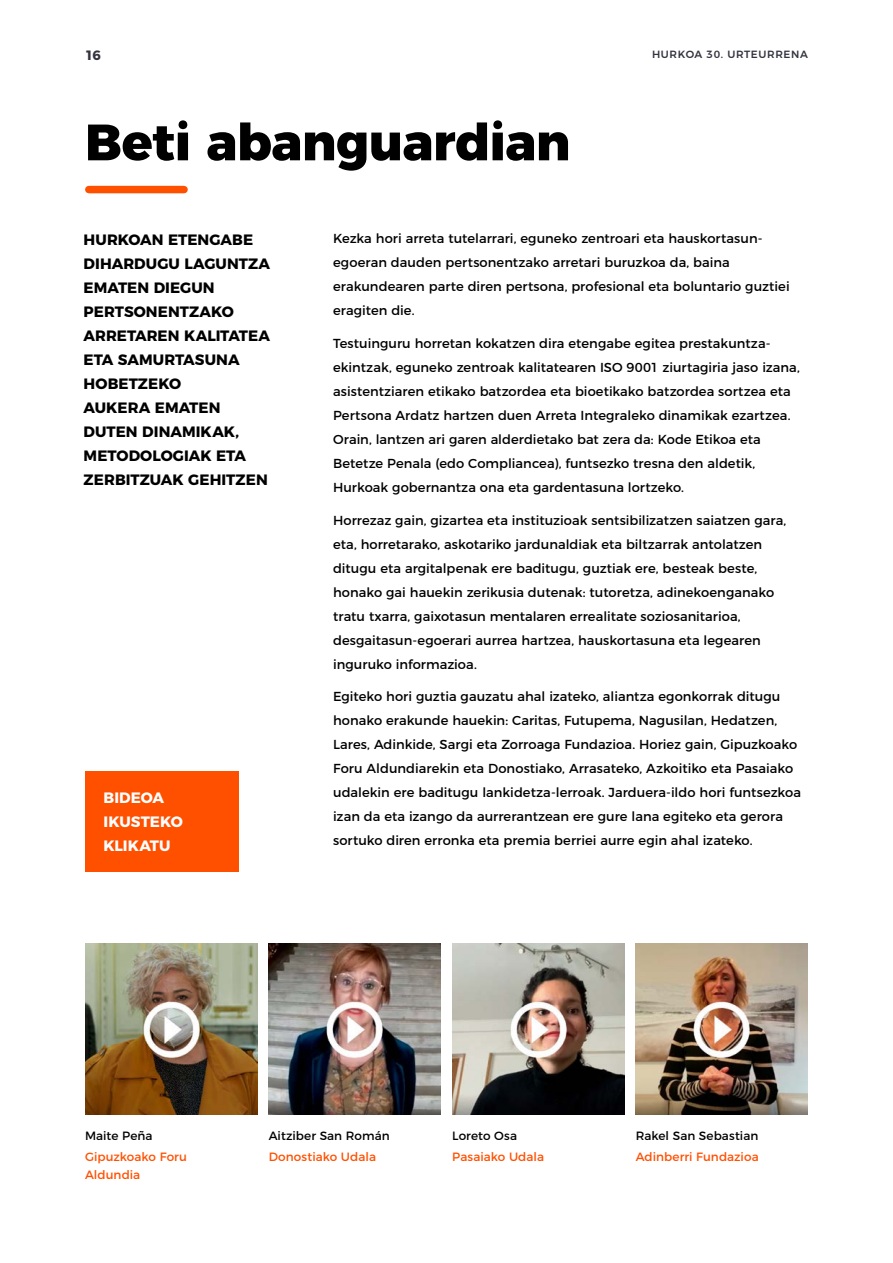
<style>
.page{position:relative;width:893px;height:1263px;background:#fff}
.page>*{position:absolute;margin:0;border:0;box-sizing:border-box;transform-origin:0 0}
.t1{font:800 51px "Montserrat";letter-spacing:-.01em;color:#000}
.t2{font:700 15px/24px "Montserrat";letter-spacing:.005em;color:#000}
.t3{font:700 15px/24px "Montserrat";color:#fff}
.t4{font:700 13.5px "Montserrat";color:#333440}
.t5{font:13.05px/24px "Montserrat";letter-spacing:.005em;color:#000}
.t6{font:12px/18px "Montserrat";letter-spacing:.005em;color:#ff5000}
.t7{font:12px "Montserrat";letter-spacing:.005em;color:#000}
.t8{font:500 10.5px "Montserrat";letter-spacing:.06em;color:#333440}
</style>
<div class="page">
<div style="left:89px;top:186px;width:95px;height:7px;background:#ff5000"></div>
<img style="left:85px;top:943px;width:172px;height:171px">
<img style="left:269px;top:943px;width:172px;height:171px">
<img style="left:452px;top:943px;width:172px;height:171px">
<img style="left:636px;top:943px;width:172px;height:171px">
<div style="left:85px;top:771px;width:153px;height:101px;background:#ff5000"></div>
<p class="t4" style="left:85px;top:44px;width:17px">16</p>
<p class="t8" style="left:652px;top:46px;width:157px">HURKOA 30. URTEURRENA</p>
<h1 class="t1" style="left:85px;top:100px;width:487px">Beti abanguardian</h1>
<p class="t2" style="left:84px;top:227px;width:188px">HURKOAN ETENGABE<br>DIHARDUGU LAGUNTZA<br>EMATEN DIEGUN<br>PERTSONENTZAKO<br>ARRETAREN KALITATEA<br>ETA SAMURTASUNA<br>HOBETZEKO<br>AUKERA EMATEN<br>DUTEN DINAMIKAK,<br>METODOLOGIAK ETA<br>ZERBITZUAK GEHITZEN</p>
<p class="t3" style="left:103px;top:785px;width:81px">BIDEOA<br>IKUSTEKO<br>KLIKATU</p>
<p class="t5" style="left:333px;top:226px;width:458px">Kezka hori arreta tutelarrari, eguneko zentroari eta hauskortasun&shy;egoeran dauden pertsonentzako arretari buruzkoa da, baina erakundearen parte diren pertsona, profesional eta boluntario guztiei eragiten die.</p>
<p class="t5" style="left:333px;top:330px;width:468px">Testuinguru horretan kokatzen dira etengabe egitea prestakuntza&shy;ekintzak, eguneko zentroak kalitatearen ISO 9001 ziurtagiria jaso izana, asistentziaren etikako batzordea eta bioetikako batzordea sortzea eta Pertsona Ardatz hartzen duen Arreta Integraleko dinamikak ezartzea.<br>Orain, lantzen ari garen alderdietako bat zera da: Kode Etikoa eta Betetze Penala (edo Compliancea), funtsezko tresna den aldetik, Hurkoak gobernantza ona eta gardentasuna lortzeko.</p>
<p class="t5" style="left:333px;top:507px;width:455px">Horrezaz gain, gizartea eta instituzioak sentsibilizatzen saiatzen gara, eta, horretarako, askotariko jardunaldiak eta biltzarrak antolatzen ditugu eta argitalpenak ere baditugu, guztiak ere, besteak beste, honako gai hauekin zerikusia dutenak: tutoretza, adinekoenganako tratu txarra, gaixotasun mentalaren errealitate soziosanitarioa, desgaitasun-egoerari aurrea hartzea, hauskortasuna eta legearen inguruko informazioa.</p>
<p class="t5" style="left:333px;top:683px;width:469px">Egiteko hori guztia gauzatu ahal izateko, aliantza egonkorrak ditugu honako erakunde hauekin: Caritas, Futupema, Nagusilan, Hedatzen, Lares, Adinkide, Sargi eta Zorroaga Fundazioa. Horiez gain, Gipuzkoako Foru Aldundiarekin eta Donostiako, Arrasateko, Azkoitiko eta Pasaiako udalekin ere baditugu lankidetza-lerroak. Jarduera-ildo hori funtsezkoa izan da eta izango da aurrerantzean ere gure lana egiteko eta gerora sortuko diren erronka eta premia berriei aurre egin ahal izateko.</p>
<p class="t7" style="left:85px;top:1126px;width:69px">Maite Peña</p>
<p class="t6" style="left:85px;top:1146px;width:103px">Gipuzkoako Foru<br>Aldundia</p>
<p class="t7" style="left:269px;top:1126px;width:123px">Aitziber San Román</p>
<p class="t6" style="left:269px;top:1146px;width:109px">Donostiako Udala</p>
<p class="t7" style="left:452px;top:1126px;width:66px">Loreto Osa</p>
<p class="t6" style="left:452px;top:1146px;width:93px">Pasaiako Udala</p>
<p class="t7" style="left:636px;top:1126px;width:124px">Rakel San Sebastian</p>
<p class="t6" style="left:636px;top:1146px;width:124px">Adinberri Fundazioa</p>
</div>
